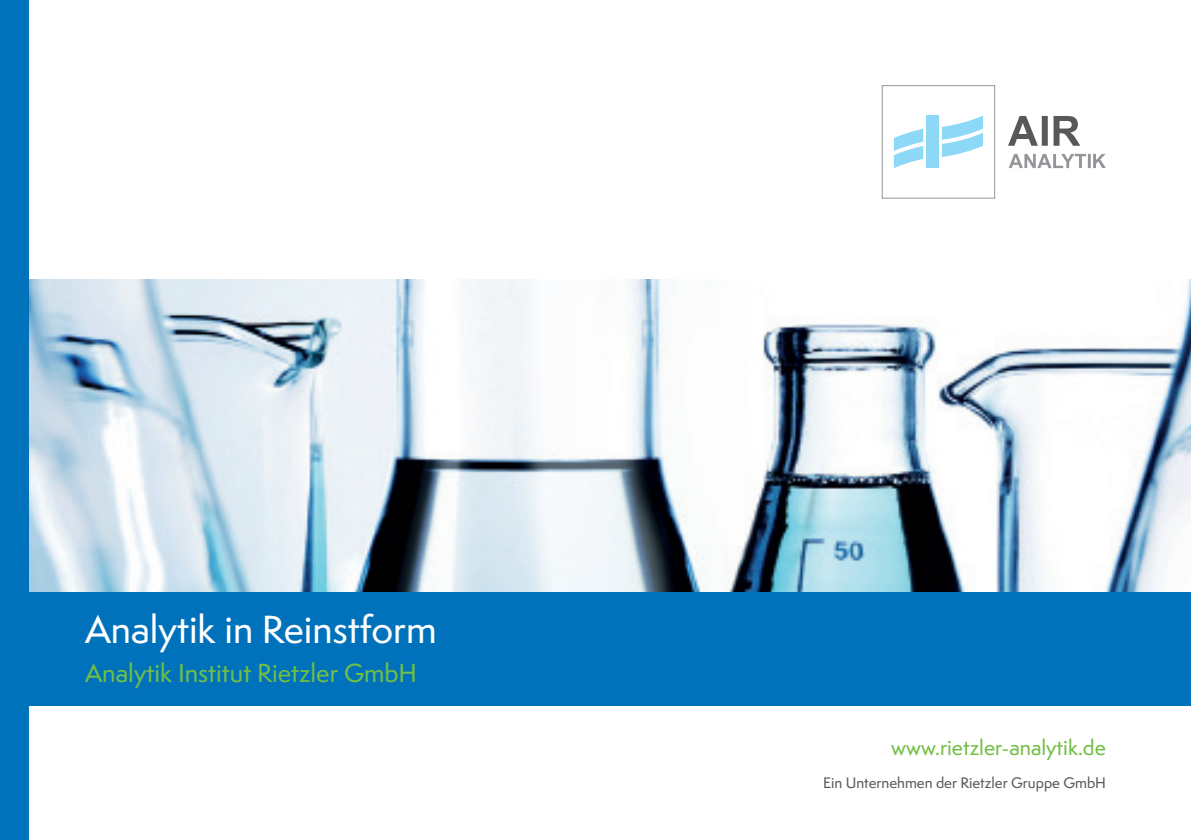
<style>
.page{position:relative;width:1191px;height:840px;background:#fff}
.page>*{position:absolute;margin:0;border:0;box-sizing:border-box;transform-origin:0 0}
.t1{font:500 36px "Semplicita Pro";color:#fff}
.t2{font:500 24px "Semplicita Pro";color:#71bf44}
.t3{font:500 20px "Semplicita Pro";color:#71bf44}
.t4{font:500 14px "Semplicita Pro";color:#57585a}
</style>
<div class="page">
<svg style="left:894px;top:129px;width:29px;height:39px"></svg>
<svg style="left:942px;top:116px;width:41px;height:41px"></svg>
<div style="left:926px;top:116px;width:12px;height:52px;background:#8dd7f7"></div>
<div style="left:881px;top:85px;width:114px;height:113px;border:1px solid #939598"></div>
<svg style="left:1008px;top:116px;width:72px;height:30px"></svg>
<svg style="left:1009px;top:154px;width:97px;height:14px"></svg>
<img style="left:28px;top:279px;width:1163px;height:312px">
<div style="left:0;top:0;width:28px;height:839px;background:#0072bc"></div>
<div style="left:0;top:591px;width:1191px;height:114px;background:#0072bc"></div>
<p class="t1" style="left:85px;top:603px;width:353px">Analytik in Reinstform</p>
<p class="t2" style="left:85px;top:655px;width:333px">Analytik Institut Rietzler GmbH</p>
<p class="t3" style="left:891px;top:732px;width:216px">www.rietzler-analytik.de</p>
<p class="t4" style="left:823px;top:772px;width:284px">Ein Unternehmen der Rietzler Gruppe GmbH</p>
</div>
